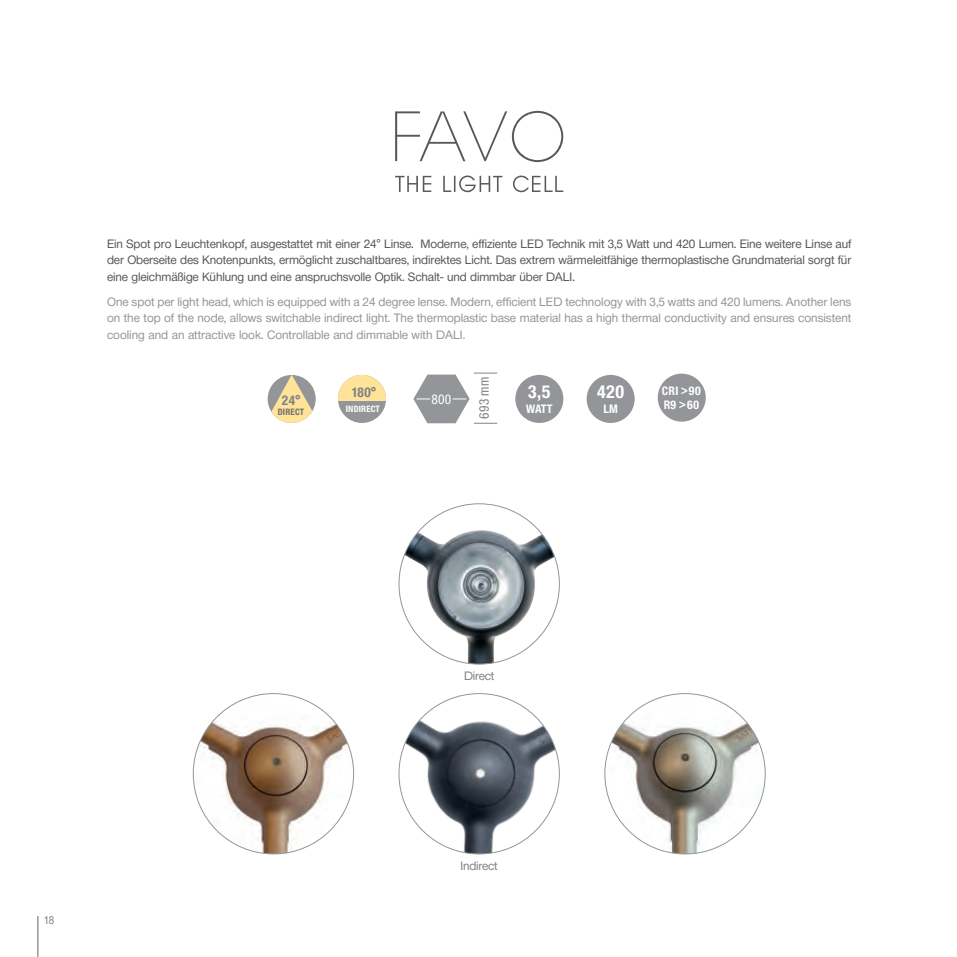
<style>
.page{position:relative;width:957px;height:957px;background:#fff}
.page>*{position:absolute;margin:0;border:0;box-sizing:border-box;transform-origin:0 0}
.t1{font:700 18px "Neue Helvetica Condensed BQ";color:#fff}
.t2{font:700 13.5px "Neue Helvetica Condensed BQ";color:#808285}
.t3{font:13.5px "Neue Helvetica Condensed BQ";color:#808285}
.t4{font:13.5px "Neue Helvetica Condensed BQ";color:#fff}
.t5{font:12px/16.5px "Neue Helvetica BQ";letter-spacing:-.01em;color:#57585a;text-align:justify}
.t6{font:12px/16.5px "Neue Helvetica BQ";color:#939598;text-align:justify}
.t7{font:700 12px/14.4px "Neue Helvetica Condensed BQ";color:#fff}
.t8{font:12px "Neue Helvetica BQ";letter-spacing:-.02em;color:#808285}
.t9{font:11.25px "Neue Helvetica BQ";color:#808285;scale:.9 1}
.t10{font:700 9px "Neue Helvetica Condensed BQ";letter-spacing:.03em;color:#fff}
.t11{font:700 9px "Neue Helvetica Condensed BQ";letter-spacing:.015em;color:#6c6d70}
</style>
<div class="page">
<div style="left:515px;top:375px;width:48px;height:48px;background:#939598;border-radius:50%"></div>
<div style="left:586px;top:375px;width:48px;height:48px;background:#939598;border-radius:50%"></div>
<svg style="left:413px;top:373px;width:84px;height:51px"></svg>
<div style="left:658px;top:374px;width:48px;height:48px;background:#939598;border-radius:50%"></div>
<div style="left:338px;top:375px;width:48px;height:48px;background:#939598;border-radius:50%"></div>
<svg style="left:338px;top:375px;width:48px;height:25px"></svg>
<svg style="left:268px;top:375px;width:48px;height:48px"></svg>
<img style="left:605px;top:693px;width:160px;height:161px;border-radius:80px">
<img style="left:399px;top:693px;width:160px;height:161px;border-radius:80px">
<img style="left:193px;top:693px;width:161px;height:161px;border-radius:80px">
<img style="left:404px;top:530px;width:150px;height:134px">
<hr style="left:38px;top:916px;width:1px;height:41px;background:#636366">
<svg style="left:395px;top:111px;width:168px;height:51px"></svg>
<svg style="left:395px;top:175px;width:168px;height:17px"></svg>
<p class="t5" style="left:107px;top:235px;width:746px">Ein Spot pro Leuchtenkopf, ausgestattet mit einer 24° Linse. Moderne, effiziente LED Technik mit 3,5 Watt und 420 Lumen. Eine weitere Linse auf der Oberseite des Knotenpunkts, ermöglicht zuschaltbares, indirektes Licht. Das extrem wärmeleitfähige thermoplastische Grundmaterial sorgt für eine gleichmäßige Kühlung und eine anspruchsvolle Optik. Schalt- und dimmbar über DALI.</p>
<p class="t6" style="left:107px;top:293px;width:746px">One spot per light head, which is equipped with a 24 degree lense. Modern, efficient LED technology with 3,5 watts and 420 lumens. Another lens on the top of the node, allows switchable indirect light. The thermoplastic base material has a high thermal conductivity and ensures consistent cooling and an attractive look. Controllable and dimmable with DALI.</p>
<p class="t2" style="left:281px;top:391px;width:20px">24°</p>
<p class="t11" style="left:278px;top:407px;width:28px">DIRECT</p>
<p class="t2" style="left:351px;top:384px;width:27px">180°</p>
<p class="t10" style="left:346px;top:404px;width:36px">INDIRECT</p>
<p class="t3" style="left:476px;top:418px;width:43px;rotate:-90deg">693 mm</p>
<h1 class="t1" style="left:528px;top:381px;width:24px">3,5</h1>
<p class="t7" style="left:526px;top:401px;width:28px">WATT</p>
<h1 class="t1" style="left:597px;top:381px;width:29px">420</h1>
<p class="t7" style="left:603px;top:401px;width:16px">LM</p>
<p class="t4" style="left:431px;top:391px;width:21px">800</p>
<p class="t7" style="left:662px;top:383px;width:41px">CRI &gt;90<br>R9 &gt;60</p>
<p class="t9" style="left:44px;top:913px;width:13px">18</p>
<p class="t8" style="left:464px;top:668px;width:32px">Direct</p>
<p class="t8" style="left:461px;top:858px;width:39px">Indirect</p>
</div>
